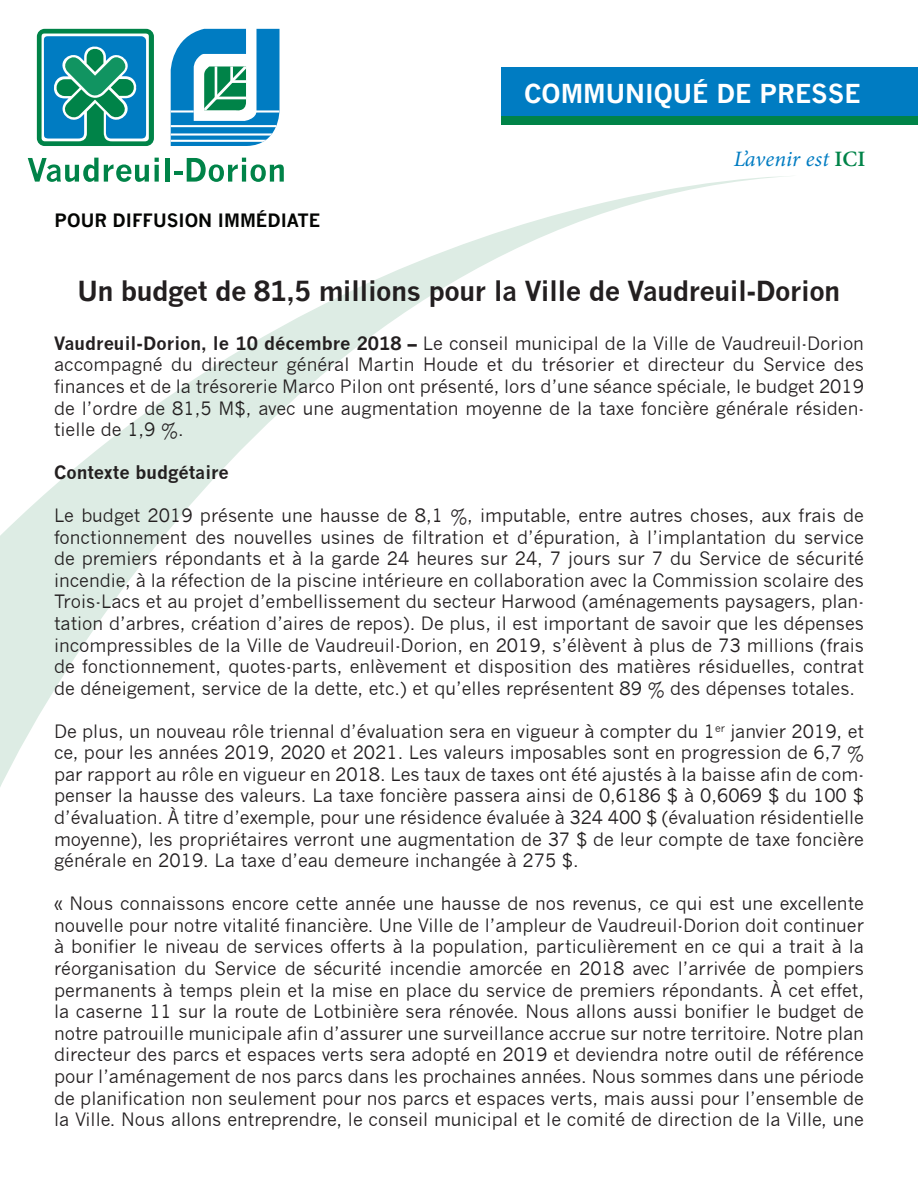
<style>
.page{position:relative;width:918px;height:1188px;background:#fff}
.page>*{position:absolute;margin:0;border:0;box-sizing:border-box;transform-origin:0 0}
.Titre{font:700 27px "News Gothic";letter-spacing:-.02em;color:#231f20}
.t1{font:700 25.5px "News Gothic";color:#fff}
.t2{font:italic 22.05px "Minion Pro";letter-spacing:.005em;color:#007cc2}
.Paragraphe{font:18px/21.6px "News Gothic";color:#231f20;text-align:justify}
.Paragraphe_Gras{font:18px/21.6px "News Gothic";color:#231f20;text-align:justify}
.t3{font:700 18px "News Gothic";color:#040503}
.Sous-titre{font:700 18px "News Gothic";color:#231f20}
.s1{font-weight:600;font-style:normal;color:#008348}
.s2{font-weight:700}
</style>
<div class="page">
<svg style="left:0;top:176px;width:788px;height:611px"></svg>
<div style="left:502px;top:67px;width:416px;height:49px;background:#007cc2"></div>
<div style="left:502px;top:116px;width:416px;height:9px;background:#008348"></div>
<svg style="left:28px;top:29px;width:256px;height:153px"></svg>
<h2 class="t1" style="left:524px;top:78px;width:338px">COMMUNIQUÉ DE PRESSE</h2>
<p class="t3" style="left:55px;top:210px;width:267px">POUR DIFFUSION IMMÉDIATE</p>
<p class="t2" style="left:734px;top:144px;width:133px">L’avenir est <span class="s1">ICI</span></p>
<p class="Titre" style="left:77px;top:275px;width:764px">Un budget de 81,5 millions pour la Ville de Vaudreuil-Dorion</p>
<p class="Paragraphe_Gras" style="left:54px;top:333px;width:812px"><span class="s2">Vaudreuil-Dorion, le 10 décembre 2018 –</span> Le conseil municipal de la Ville de Vaudreuil-Dorion accompagné du directeur général Martin Houde et du trésorier et directeur du Service des finances et de la trésorerie Marco Pilon ont présenté, lors d’une séance spéciale, le budget 2019 de l’ordre de 81,5 M$, avec une augmentation moyenne de la taxe foncière générale résiden&shy;tielle de 1,9 %.</p>
<p class="Sous-titre" style="left:54px;top:462px;width:176px">Contexte budgétaire</p>
<p class="Paragraphe" style="left:54px;top:505px;width:812px">Le budget 2019 présente une hausse de 8,1 %, imputable, entre autres choses, aux frais de fonctionnement des nouvelles usines de filtration et d’épuration, à l’implantation du service de premiers répondants et à la garde 24 heures sur 24, 7 jours sur 7 du Service de sécurité incendie, à la réfection de la piscine intérieure en collaboration avec la Commission scolaire des Trois-Lacs et au projet d’embellissement du secteur Harwood (aménagements paysagers, plan&shy;tation d’arbres, création d’aires de repos). De plus, il est important de savoir que les dépenses incompressibles de la Ville de Vaudreuil-Dorion, en 2019, s’élèvent à plus de 73 millions (frais de fonctionnement, quotes-parts, enlèvement et disposition des matières résiduelles, contrat de déneigement, service de la dette, etc.) et qu’elles représentent 89 % des dépenses totales.</p>
<p class="Paragraphe" style="left:54px;top:720px;width:812px">De plus, un nouveau rôle triennal d’évaluation sera en vigueur à compter du 1<sup>er</sup> janvier 2019, et ce, pour les années 2019, 2020 et 2021. Les valeurs imposables sont en progression de 6,7 % par rapport au rôle en vigueur en 2018. Les taux de taxes ont été ajustés à la baisse afin de com&shy;penser la hausse des valeurs. La taxe foncière passera ainsi de 0,6186 $ à 0,6069 $ du 100 $ d’évaluation. À titre d’exemple, pour une résidence évaluée à 324 400 $ (évaluation résidentielle moyenne), les propriétaires verront une augmentation de 37 $ de leur compte de taxe foncière générale en 2019. La taxe d’eau demeure inchangée à 275 $.</p>
<p class="Paragraphe" style="left:54px;top:893px;width:812px">« Nous connaissons encore cette année une hausse de nos revenus, ce qui est une excellente nouvelle pour notre vitalité financière. Une Ville de l’ampleur de Vaudreuil-Dorion doit continuer à bonifier le niveau de services offerts à la population, particulièrement en ce qui a trait à la réorganisation du Service de sécurité incendie amorcée en 2018 avec l’arrivée de pompiers permanents à temps plein et la mise en place du service de premiers répondants. À cet effet, la caserne 11 sur la route de Lotbinière sera rénovée. Nous allons aussi bonifier le budget de notre patrouille municipale afin d’assurer une surveillance accrue sur notre territoire. Notre plan directeur des parcs et espaces verts sera adopté en 2019 et deviendra notre outil de référence pour l’aménagement de nos parcs dans les prochaines années. Nous sommes dans une période de planification non seulement pour nos parcs et espaces verts, mais aussi pour l’ensemble de la Ville. Nous allons entreprendre, le conseil municipal et le comité de direction de la Ville, une</p>
</div>
